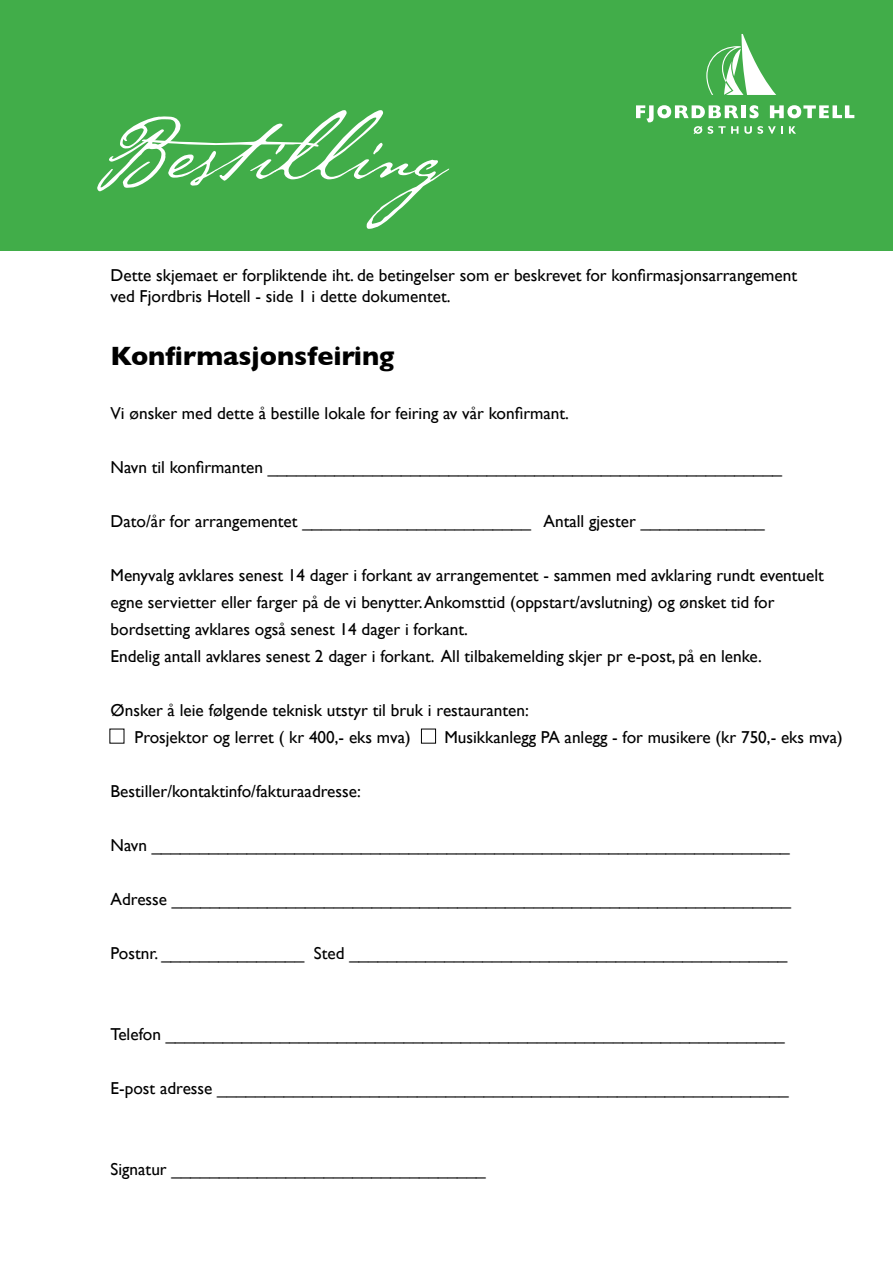
<style>
.page{position:relative;width:893px;height:1263px;background:#fff}
.page>*{position:absolute;margin:0;border:0;box-sizing:border-box;transform-origin:0 0}
.t1{font:90px "P22 Cezanne Alt Two";color:#fff}
.t2{font:700 27px "Gill Sans";color:#000}
.t3{font:17.25px/27px "Gill Sans";color:#000}
</style>
<div class="page">
<div style="left:0;top:0;width:893px;height:251px;background:#41ad49"></div>
<div style="left:741px;top:105px;width:5px;height:13px;background:#fff"></div>
<svg style="left:750px;top:105px;width:9px;height:13px"></svg>
<svg style="left:770px;top:105px;width:84px;height:13px"></svg>
<svg style="left:636px;top:105px;width:102px;height:29px"></svg>
<svg style="left:744px;top:126px;width:39px;height:8px"></svg>
<svg style="left:789px;top:126px;width:7px;height:8px"></svg>
<svg style="left:706px;top:34px;width:70px;height:61px"></svg>
<div style="left:421px;top:729px;width:15px;height:14px;border:1px solid #000"></div>
<h1 class="t1" style="left:101px;top:92px;width:399px">Bestilling</h1>
<p class="t3" style="left:111px;top:264px;width:688px;line-height:21px">Dette skjemaet er forpliktende iht. de betingelser som er beskrevet for konfirmasjonsarrangement ved Fjordbris Hotell - side 1 i dette dokumentet.</p>
<h2 class="t2" style="left:111px;top:334px;width:285px">Konfirmasjonsfeiring</h2>
<p class="t3" style="left:111px;top:399px;width:460px">Vi ønsker med dette å bestille lokale for feiring av vår konfirmant.</p>
<p class="t3" style="left:111px;top:453px;width:673px">Navn til konfirmanten ______________________________________________________</p>
<p class="t3" style="left:111px;top:507px;width:656px">Dato/år for arrangementet ________________________ Antall gjester _____________</p>
<p class="t3" style="left:111px;top:561px;width:715px">Menyvalg avklares senest 14 dager i forkant av arrangementet - sammen med avklaring rundt eventuelt egne servietter eller farger på de vi benytter. Ankomsttid (oppstart/avslutning) og ønsket tid for bordsetting avklares også senest 14 dager i forkant.<br>Endelig antall avklares senest 2 dager i forkant. All tilbakemelding skjer pr e-post, på en lenke.</p>
<p class="t3" style="left:135px;top:696px;width:396px;text-indent:-24px">Ønsker å leie følgende teknisk utstyr til bruk i restauranten:<br>Prosjektor og lerret ( kr 400,- eks mva)</p>
<p class="t3" style="left:444px;top:723px;width:400px">Musikkanlegg PA anlegg - for musikere (kr 750,- eks mva)</p>
<p class="t3" style="left:111px;top:777px;width:252px">Bestiller/kontaktinfo/fakturaadresse:</p>
<p class="t3" style="left:111px;top:831px;width:681px">Navn ___________________________________________________________________</p>
<p class="t3" style="left:111px;top:885px;width:682px">Adresse _________________________________________________________________</p>
<p class="t3" style="left:111px;top:939px;width:678px">Postnr. _______________ Sted ______________________________________________</p>
<p class="t3" style="left:111px;top:1020px;width:676px">Telefon _________________________________________________________________</p>
<p class="t3" style="left:111px;top:1074px;width:680px">E-post adresse ____________________________________________________________</p>
<p class="t3" style="left:111px;top:1155px;width:377px">Signatur _________________________________</p>
</div>
